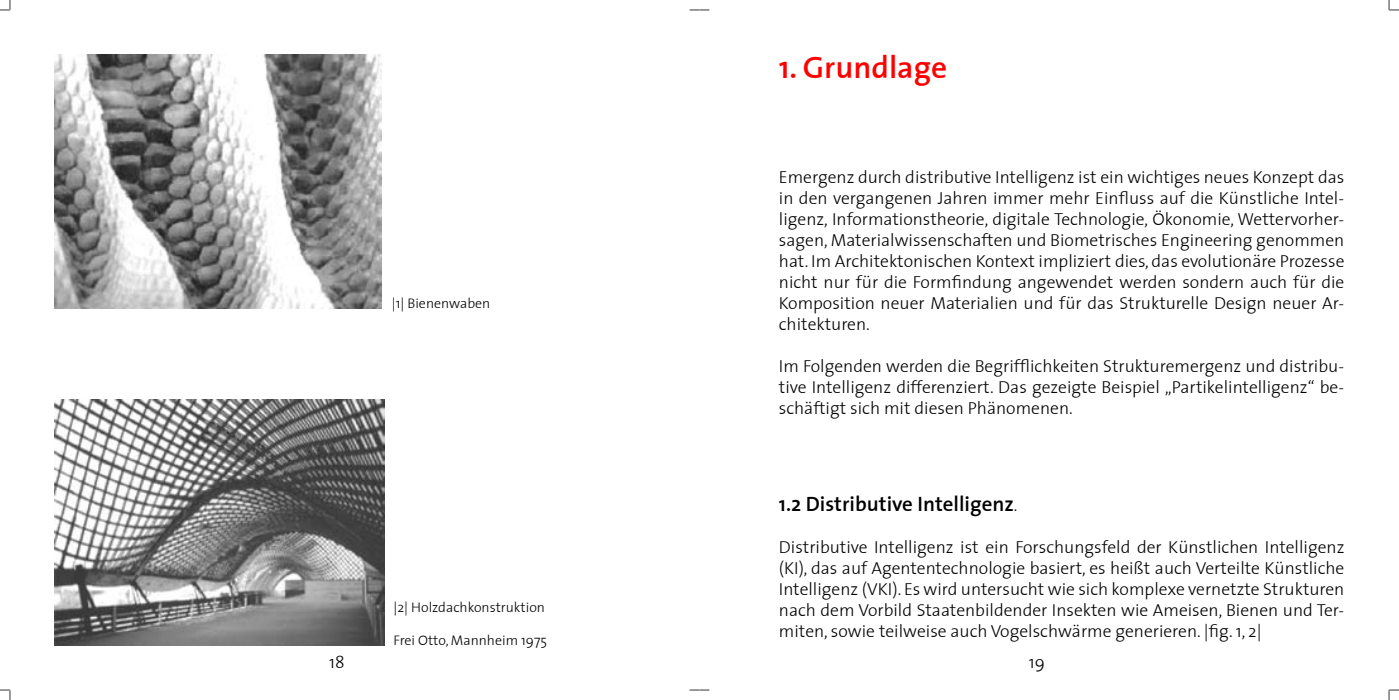
<style>
.page{position:relative;width:1399px;height:700px;background:#fff}
.page>*{position:absolute;margin:0;border:0;box-sizing:border-box;transform-origin:0 0}
.t1{font:600 31.5px "ETH";color:#f00}
.t2{font:600 21px "ETH";color:#000}
.t3{font:300 17.5px/21px "ETH";color:#000;text-align:justify}
.t4{font:300 14px "ETH";color:#000}
.s1{font-weight:300;font-size:17.5px}
</style>
<div class="page">
<img style="left:55px;top:55px;width:326px;height:253px">
<img style="left:55px;top:399px;width:329px;height:246px">
<svg style="left:0;top:0;width:11px;height:11px"></svg>
<svg style="left:0;top:689px;width:11px;height:10px"></svg>
<svg style="left:690px;top:9px;width:19px;height:2px"></svg>
<svg style="left:1388px;top:0;width:11px;height:11px"></svg>
<svg style="left:1388px;top:689px;width:11px;height:10px"></svg>
<svg style="left:690px;top:689px;width:19px;height:1px"></svg>
<p class="t4" style="left:392px;top:292px;width:100px">|1| Bienenwaben</p>
<p class="t4" style="left:394px;top:595px;width:153px">|2| Holzdachkonstruktion</p>
<p class="t4" style="left:394px;top:629px;width:155px">Frei Otto, Mannheim 1975</p>
<h1 class="t1" style="left:779px;top:41px;width:170px">1. Grundlage</h1>
<p class="t3" style="left:779px;top:166px;width:567px">Emergenz durch distributive Intelligenz ist ein wichtiges neues Konzept das in den vergangenen Jahren immer mehr Einfluss auf die Künstliche Intel&shy;ligenz, Informationstheorie, digitale Technologie, Ökonomie, Wettervorher&shy;sagen, Materialwissenschaften und Biometrisches Engineering genommen hat. Im Architektonischen Kontext impliziert dies, das evolutionäre Prozesse nicht nur für die Formfindung angewendet werden sondern auch für die Komposition neuer Materialien und für das Strukturelle Design neuer Ar&shy;chitekturen.</p>
<p class="t3" style="left:779px;top:355px;width:567px">Im Folgenden werden die Begrifflichkeiten Strukturemergenz und distribu&shy;tive Intelligenz differenziert. Das gezeigte Beispiel „Partikelintelligenz“ be&shy;schäftigt sich mit diesen Phänomenen.</p>
<p class="t2" style="left:779px;top:486px;width:240px">1.2 Distributive Intelligenz<span class="s1">.</span></p>
<p class="t3" style="left:779px;top:536px;width:567px">Distributive Intelligenz ist ein Forschungsfeld der Künstlichen Intelligenz (KI), das auf Agententechnologie basiert, es heißt auch Verteilte Künstliche Intelligenz (VKI). Es wird untersucht wie sich komplexe vernetzte Strukturen nach dem Vorbild Staatenbildender Insekten wie Ameisen, Bienen und Ter&shy;miten, sowie teilweise auch Vogelschwärme generieren. |fig. 1, 2|</p>
<p class="t3" style="left:329px;top:650px;width:17px">18</p>
<p class="t3" style="left:1029px;top:650px;width:18px">19</p>
</div>
